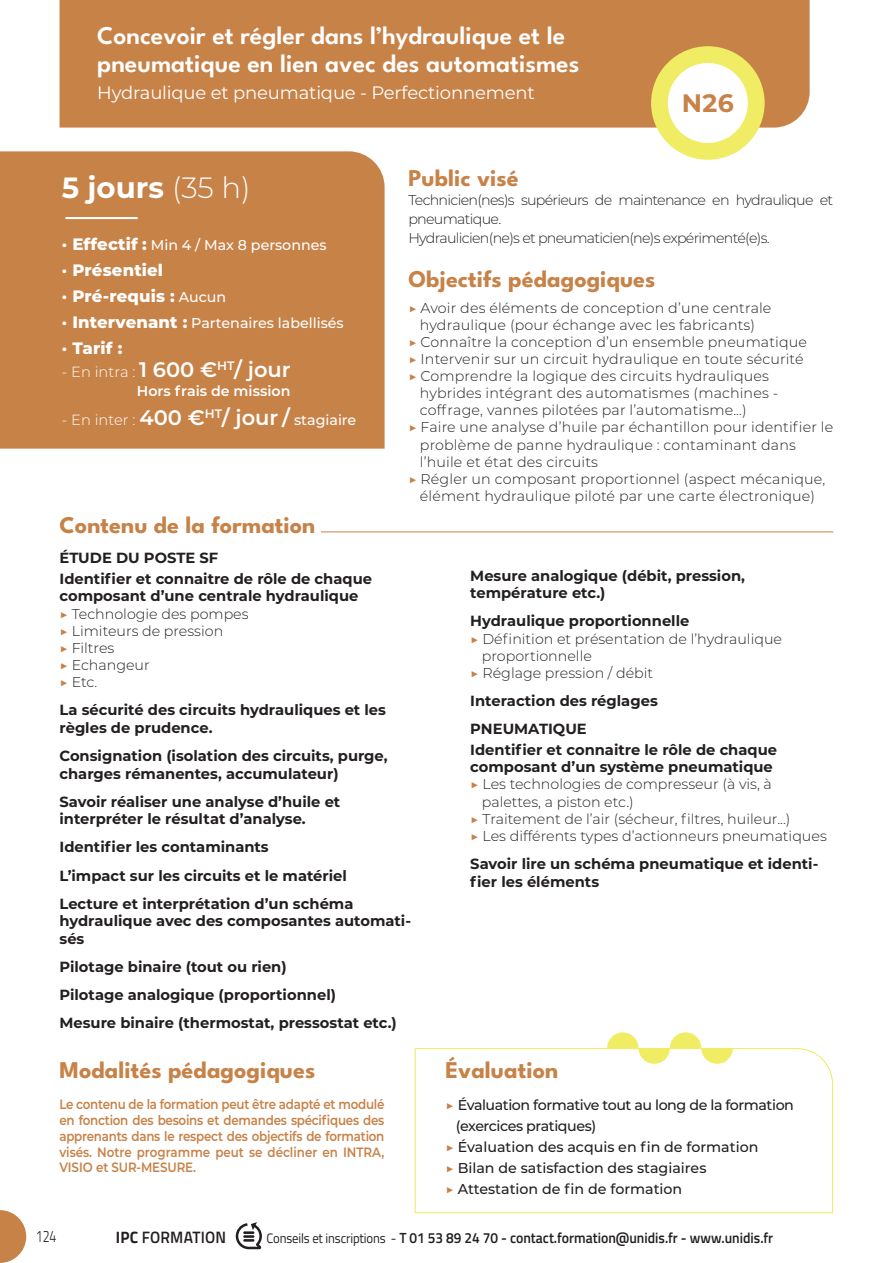
<style>
.page{position:relative;width:893px;height:1263px;background:#fff}
.page>*{position:absolute;margin:0;border:0;box-sizing:border-box;transform-origin:0 0}
.t1{font:700 29.25px "Montserrat";color:#fff}
.t2{font:600 25.5px/28.5px "League Spartan";color:#fff}
.t3{font:700 25.2px "Montserrat";color:#c78248}
.t4{font:700 24px "League Spartan";color:#c78248}
.t5{font:600 21px "Montserrat";color:#fff}
.t6{font:18px "Montserrat";letter-spacing:-.01em;color:#fff}
.t7{font:800 16.5px/26.1px "Montserrat";letter-spacing:.01em;color:#fff}
.t8{font:600 16.5px "Titillium Web";letter-spacing:.01em;color:#231f20;scale:.94 1}
.t9{font:300 16.5px "Titillium Web";color:#231f20;scale:.75 1}
.t10{font:700 14.7px/17.7px "Montserrat";color:#231f20}
.t11{font:600 14.7px "Titillium Web";color:#231f20;scale:.93 1}
.t12{font:300 14.25px/17.1px "Montserrat";color:#231f20}
.t13{font:300 14.25px/18.9px "Montserrat";letter-spacing:-.05em;color:#231f20}
.t14{font:500 14.25px "Montserrat";color:#231f20}
.t15{font:500 14.25px "Montserrat";letter-spacing:-.03em;color:#231f20}
.t16{font:500 14.25px "Montserrat";color:#fff}
.t17{font:600 14.25px "Montserrat";color:#fff}
.t18{font:600 13.5px/15.8px "Montserrat";color:#c78248;text-align:justify;scale:.88 1}
.s1{font-weight:300}
.s2{font-weight:800;font-size:16.5px}
.s3{font-weight:500;font-size:14.25px}
.s4{font-weight:300;font-size:14.7px}
.s5{color:#c78248}
.s6{font-weight:300;color:#c78248}
.s7{font-weight:700}
.s8{font-weight:400;font-size:13.65px}
</style>
<div class="page">
<svg style="left:0;top:1210px;width:26px;height:53px"></svg>
<svg style="left:236px;top:1222px;width:26px;height:27px"></svg>
<svg style="left:414px;top:1048px;width:420px;height:166px"></svg>
<svg style="left:607px;top:1032px;width:126px;height:32px"></svg>
<div style="left:60px;top:0;width:750px;height:128px;background:#c78248"></div>
<svg style="left:654px;top:49px;width:107px;height:108px"></svg>
<hr style="left:321px;top:531px;width:512px;height:1px;background:#c78248">
<div style="left:651px;top:46px;width:114px;height:114px;border:17px solid #f0ec63;border-radius:50%"></div>
<div style="left:0;top:151px;width:385px;height:298px;background:#c78248"></div>
<hr style="left:65px;top:217px;width:73px;height:2px;background:#fff">
<h2 class="t2" style="left:97px;top:19px;width:484px">Concevoir et régler dans l’hydraulique et le pneumatique en lien avec des automatismes</h2>
<p class="t6" style="left:97px;top:80px;width:439px">Hydraulique et pneumatique - Perfectionnement</p>
<h3 class="t3" style="left:682px;top:85px;width:54px">N26</h3>
<h1 class="t1" style="left:62px;top:167px;width:190px">5 jours <span class="s1">(35 h)</span></h1>
<p class="t16" style="left:62px;top:235px;width:266px"><span class="s2">· Effectif :</span> Min 4 / Max 8 personnes</p>
<p class="t7" style="left:62px;top:256px;width:166px">· Présentiel<br>· Pré-requis : <span class="s3">Aucun</span></p>
<p class="t16" style="left:62px;top:313px;width:283px"><span class="s2">· Intervenant :</span> Partenaires labellisés</p>
<p class="t7" style="left:62px;top:334px;width:62px">· Tarif :</p>
<h3 class="t5" style="left:62px;top:355px;width:230px"><span class="s4">- En intra :</span> 1 600 €<sup>HT</sup>/ jour</h3>
<p class="t17" style="left:137px;top:381px;width:155px">Hors frais de mission</p>
<h3 class="t5" style="left:62px;top:403px;width:296px"><span class="s4">- En inter :</span> 400 €<sup>HT</sup>/ jour / <span class="s3">stagiaire</span></h3>
<h3 class="t4" style="left:408px;top:161px;width:112px">Public visé</h3>
<p class="t13" style="left:408px;top:190px;width:426px">Technicien(nes)s supérieurs de maintenance en hydraulique et pneumatique.<br>Hydraulicien(ne)s et pneumaticien(ne)s expérimenté(e)s.</p>
<h3 class="t4" style="left:408px;top:261px;width:249px">Objectifs pédagogiques</h3>
<p class="t12" style="left:408px;top:299px;width:365px"><span class="s5">▶</span> Avoir des éléments de conception d’une centrale</p>
<p class="t12" style="left:420px;top:316px;width:337px">hydraulique (pour échange avec les fabricants)</p>
<p class="t12" style="left:408px;top:333px;width:400px"><span class="s5">▶</span> Connaître la conception d’un ensemble pneumatique</p>
<p class="t12" style="left:408px;top:350px;width:397px"><span class="s5">▶</span> Intervenir sur un circuit hydraulique en toute sécurité</p>
<p class="t12" style="left:408px;top:367px;width:362px"><span class="s5">▶</span> Comprendre la logique des circuits hydrauliques</p>
<p class="t12" style="left:420px;top:384px;width:360px">hybrides intégrant des automatismes (machines -</p>
<p class="t12" style="left:420px;top:401px;width:328px">coffrage, vannes pilotées par l’automatisme...)</p>
<p class="t12" style="left:408px;top:418px;width:426px"><span class="s5">▶</span> Faire une analyse d’huile par échantillon pour identifier le</p>
<p class="t12" style="left:420px;top:435px;width:378px">problème de panne hydraulique : contaminant dans</p>
<p class="t12" style="left:420px;top:452px;width:180px">l’huile et état des circuits</p>
<p class="t12" style="left:408px;top:470px;width:418px"><span class="s5">▶</span> Régler un composant proportionnel (aspect mécanique,</p>
<p class="t12" style="left:420px;top:487px;width:397px">élément hydraulique piloté par une carte électronique)</p>
<h3 class="t4" style="left:60px;top:507px;width:257px">Contenu de la formation</h3>
<p class="t10" style="left:60px;top:547px;width:314px;line-height:20.7px">ÉTUDE DU POSTE SF<br>Identifier et connaitre de rôle de chaque</p>
<p class="t10" style="left:60px;top:587px;width:300px">composant d’une centrale hydraulique</p>
<p class="t12" style="left:60px;top:604px;width:191px"><span class="s5">▶</span> Technologie des pompes <span class="s5">▶</span> Limiteurs de pression<br><span class="s5">▶</span> Filtres<br><span class="s5">▶</span> Echangeur<br><span class="s5">▶</span> Etc.</p>
<p class="t10" style="left:60px;top:700px;width:328px">La sécurité des circuits hydrauliques et les règles de prudence.</p>
<p class="t10" style="left:60px;top:746px;width:330px">Consignation (isolation des circuits, purge, charges rémanentes, accumulateur)</p>
<p class="t10" style="left:60px;top:792px;width:282px">Savoir réaliser une analyse d’huile et interpréter le résultat d’analyse.</p>
<p class="t10" style="left:60px;top:832px;width:295px;line-height:28.2px">Identifier les contaminants<br>L’impact sur les circuits et le matériel<br>Lecture et interprétation d’un schéma</p>
<p class="t10" style="left:60px;top:911px;width:353px">hydraulique avec des composantes automati&shy;sés</p>
<p class="t10" style="left:60px;top:952px;width:339px;line-height:28.2px">Pilotage binaire (tout ou rien)<br>Pilotage analogique (proportionnel)<br>Mesure binaire (thermostat, pressostat etc.)</p>
<h3 class="t4" style="left:59px;top:1052px;width:257px">Modalités pédagogiques</h3>
<p class="t18" style="left:59px;top:1096px;width:371px">Le contenu de la formation peut être adapté et modulé en fonction des besoins et demandes spécifiques des apprenants dans le respect des objectifs de formation visés. Notre programme peut se décliner en INTRA, VISIO et SUR-MESURE.</p>
<p class="t10" style="left:470px;top:566px;width:276px">Mesure analogique (débit, pression, température etc.)</p>
<p class="t10" style="left:470px;top:612px;width:221px">Hydraulique proportionnelle</p>
<p class="t12" style="left:470px;top:629px;width:313px"><span class="s5">▶</span> Définition et présentation de l’hydraulique</p>
<p class="t12" style="left:482px;top:646px;width:112px">proportionnelle</p>
<p class="t12" style="left:470px;top:664px;width:184px"><span class="s5">▶</span> Réglage pression / débit</p>
<p class="t10" style="left:470px;top:686px;width:189px;line-height:28.2px">Interaction des réglages<br>PNEUMATIQUE</p>
<p class="t10" style="left:470px;top:740px;width:308px">Identifier et connaitre le rôle de chaque composant d’un système pneumatique</p>
<p class="t12" style="left:470px;top:775px;width:303px"><span class="s5">▶</span> Les technologies de compresseur (à vis, à</p>
<p class="t12" style="left:482px;top:792px;width:153px">palettes, a piston etc.)</p>
<p class="t12" style="left:470px;top:809px;width:322px"><span class="s5">▶</span> Traitement de l’air (sécheur, filtres, huileur...)</p>
<p class="t12" style="left:470px;top:827px;width:358px"><span class="s5">▶</span> Les différents types d’actionneurs pneumatiques</p>
<p class="t10" style="left:470px;top:854px;width:350px">Savoir lire un schéma pneumatique et identi&shy;fier les éléments</p>
<h3 class="t4" style="left:445px;top:1053px;width:114px">Évaluation</h3>
<p class="t15" style="left:445px;top:1095px;width:350px"><span class="s6">▶</span> Évaluation formative tout au long de la formation</p>
<p class="t15" style="left:456px;top:1116px;width:142px">(exercices pratiques)</p>
<p class="t14" style="left:445px;top:1137px;width:314px"><span class="s6">▶</span> Évaluation des acquis en fin de formation</p>
<p class="t14" style="left:445px;top:1158px;width:262px"><span class="s6">▶</span> Bilan de satisfaction des stagiaires</p>
<p class="t14" style="left:445px;top:1179px;width:238px"><span class="s6">▶</span> Attestation de fin de formation</p>
<p class="t9" style="left:36px;top:1224px;width:29px">124</p>
<p class="t8" style="left:116px;top:1224px;width:119px"><span class="s7">IPC</span> FORMATION</p>
<p class="t11" style="left:266px;top:1226px;width:546px"><span class="s8">Conseils et inscriptions -</span> T 01 53 89 24 70 - contact.formation@unidis.fr - www.unidis.fr</p>
</div>
